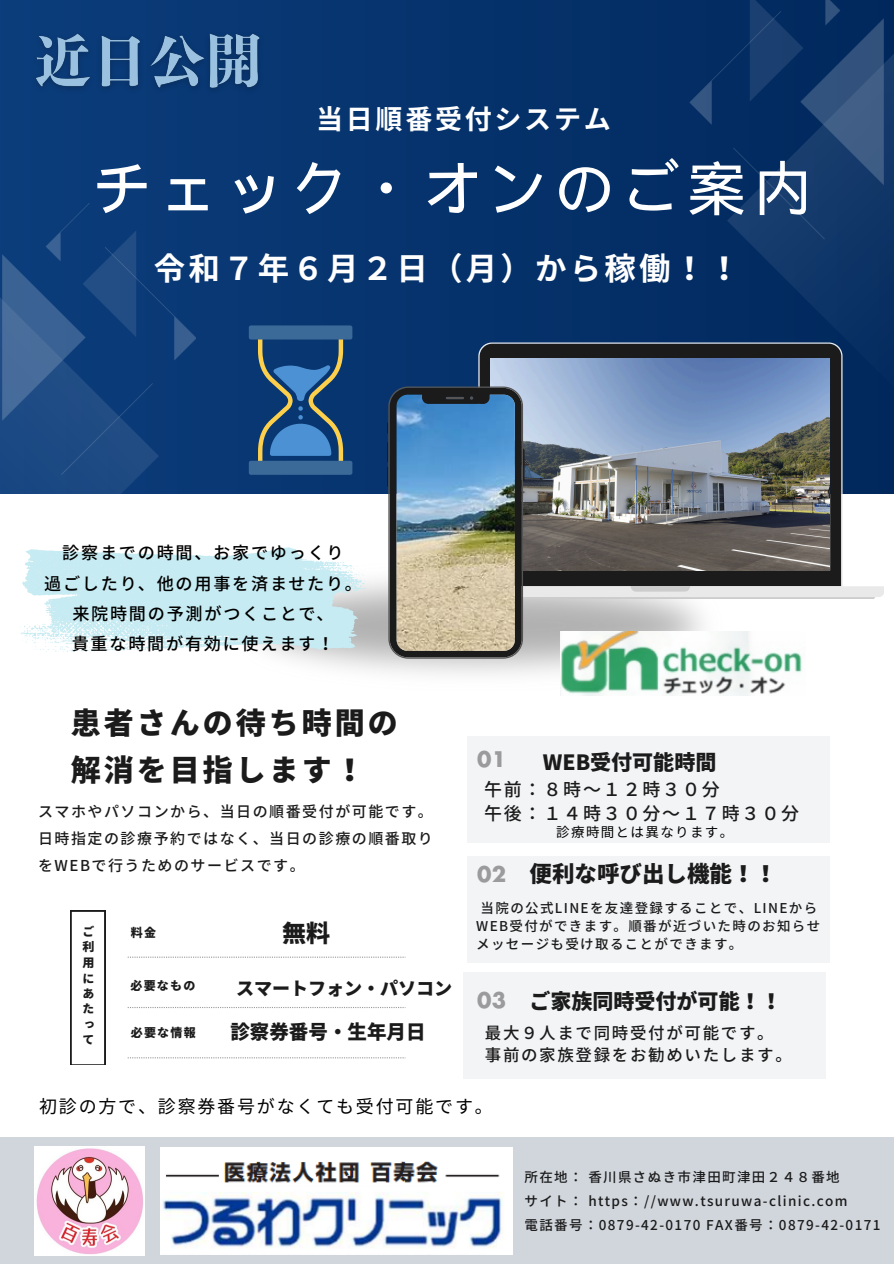
<style>
.page{position:relative;width:894px;height:1264px;background:#fff}
.page>*{position:absolute;margin:0;border:0;box-sizing:border-box;transform-origin:0 0}
.t1{font:60px "Wen Quan Yi Micro Hei";letter-spacing:.1em;color:#fff}
.t2{font:700 31.5px "Noto Sans JP";letter-spacing:.1em;color:#fff}
.t3{font:900 30px/47.2px "Noto Sans JP";letter-spacing:.1em;color:#1b1b1b}
.t4{font:700 27px "Noto Sans JP";letter-spacing:.1em;color:#fff}
.t5{font:900 24px "Noto Sans JP";color:#1b1b1b}
.t6{font:900 22.5px "Noto Sans JP";color:#1b1b1b}
.t7{font:900 21px "Noto Sans JP";color:#1b1b1b}
.t8{font:700 21px "Futura LT Pro";color:#9b9b9d}
.t9{font:900 19.5px "Noto Sans JP";color:#1b1b1b}
.t10{font:500 18px "Noto Sans JP";letter-spacing:.1em;color:#1b1b1b}
.t11{font:18px "Noto Sans JP";letter-spacing:.1em;color:#000}
.t12{font:900 18px "Noto Sans JP";color:#1b1b1b}
.t13{font:500 17.1px/30px "Noto Sans JP";letter-spacing:.1em;color:#000;text-align:center}
.t14{font:500 16.5px "Noto Sans JP";letter-spacing:.1em;color:#1b1b1b}
.t15{font:500 15px/27px "Noto Sans JP";letter-spacing:.1em;color:#1b1b1b}
.t16{font:500 13.5px/18px "Noto Sans JP";letter-spacing:.1em;color:#1b1b1b}
.t17{font:13.5px "Noto Sans JP";letter-spacing:.1em;color:#000}
.t18{font:900 12px/15.5px "Noto Sans JP";letter-spacing:.1em;color:#1b1b1b}
</style>
<div class="page">
<div style="left:0;top:0;width:893px;height:493px;background:#07346e"></div>
<div style="left:0;top:1137px;width:893px;height:126px;background:#d1d6dd"></div>
<img style="left:689px;top:0;width:204px;height:410px">
<img style="left:0;top:203px;width:196px;height:291px">
<svg style="left:478px;top:342px;width:405px;height:255px;fill:#1b1b1b"></svg>
<img style="left:490px;top:358px;width:339px;height:28px">
<img style="left:387px;top:386px;width:487px;height:272px">
<svg style="left:71px;top:910px;width:34px;height:154px"></svg>
<div style="left:467px;top:736px;width:362px;height:106px;background:#f3f4f6"></div>
<div style="left:467px;top:856px;width:362px;height:106px;background:#f3f4f6"></div>
<div style="left:463px;top:972px;width:362px;height:107px;background:#f3f4f6"></div>
<svg style="left:128px;top:956px;width:276px;height:1px"></svg>
<svg style="left:128px;top:1007px;width:277px;height:1px"></svg>
<svg style="left:128px;top:1057px;width:277px;height:1px"></svg>
<img style="left:560px;top:632px;width:245px;height:63px">
<img style="left:160px;top:1147px;width:352px;height:107px">
<img style="left:34px;top:1146px;width:111px;height:109px">
<svg style="left:249px;top:325px;width:103px;height:150px"></svg>
<svg style="left:21px;top:547px;width:348px;height:105px"></svg>
<img style="left:25px;top:26px;width:235px;height:74px">
<p class="t4" style="left:316px;top:98px;width:296px">当日順番受付システム</p>
<p class="t1" style="left:92px;top:153px;width:722px">チェック・オンのご案内</p>
<p class="t2" style="left:154px;top:244px;width:587px">令和７年６月２日（月）から稼働！！</p>
<p class="t13" style="left:62px;top:537px;width:283px">診察までの時間、お家でゆっくり</p>
<h6 class="t13" style="left:44px;top:567px;width:319px">過ごしたり、他の用事を済ませたり。来院時間の予測がつくことで、</h6>
<p class="t13" style="left:72px;top:627px;width:264px">貴重な時間が有効に使えます！</p>
<p class="t3" style="left:71px;top:698px;width:329px">患者さんの待ち時間の解消を目指します！</p>
<p class="t15" style="left:38px;top:797px;width:396px">スマホやパソコンから、当日の順番受付が可能です。</p>
<p class="t15" style="left:38px;top:824px;width:396px">日時指定の診療予約ではなく、当日の診療の順番取りをWEBで行うためのサービスです。</p>
<p class="t18" style="left:82px;top:922px;width:14px">ご利用にあたって</p>
<h5 class="t18" style="left:131px;top:923px;width:26px">料金</h5>
<p class="t5" style="left:282px;top:913px;width:50px">無料</p>
<p class="t18" style="left:130px;top:976px;width:66px">必要なもの</p>
<p class="t12" style="left:236px;top:973px;width:218px">スマートフォン・パソコン</p>
<p class="t18" style="left:131px;top:1024px;width:66px">必要な情報</p>
<p class="t9" style="left:230px;top:1016px;width:191px">診察券番号・生年月日</p>
<p class="t8" style="left:477px;top:749px;width:30px">01</p>
<p class="t7" style="left:542px;top:745px;width:175px">WEB受付可能時間</p>
<p class="t10" style="left:484px;top:774px;width:237px">午前：８時～１２時３０分</p>
<p class="t10" style="left:484px;top:799px;width:316px">午後：１４時３０分～１７時３０分</p>
<p class="t17" style="left:556px;top:821px;width:178px">診療時間とは異なります。</p>
<p class="t8" style="left:477px;top:864px;width:30px">02</p>
<p class="t6" style="left:529px;top:856px;width:249px">便利な呼び出し機能！！</p>
<h2 class="t16" style="left:476px;top:898px;width:345px;text-indent:4px">当院の公式LINEを友達登録することで、LINEから<br>WEB受付ができます。順番が近づいた時のお知らせメッセージも受け取ることができます。</h2>
<p class="t8" style="left:477px;top:990px;width:30px">03</p>
<p class="t7" style="left:529px;top:984px;width:253px">ご家族同時受付が可能！！</p>
<p class="t14" style="left:484px;top:1019px;width:290px">最大９人まで同時受付が可能です。</p>
<h4 class="t14" style="left:484px;top:1042px;width:308px">事前の家族登録をお勧めいたします。</h4>
<h4 class="t11" style="left:39px;top:1091px;width:455px">初診の方で、診察券番号がなくても受付可能です。</h4>
<h6 class="t16" style="left:524px;top:1167px;width:317px">所在地：香川県さぬき市津田町津田２４８番地</h6>
<p class="t16" style="left:524px;top:1191px;width:324px">サイト： https：//www.tsuruwa-clinic.com</p>
<p class="t16" style="left:524px;top:1214px;width:357px">電話番号：0879-42-0170 FAX番号：0879-42-0171</p>
</div>
